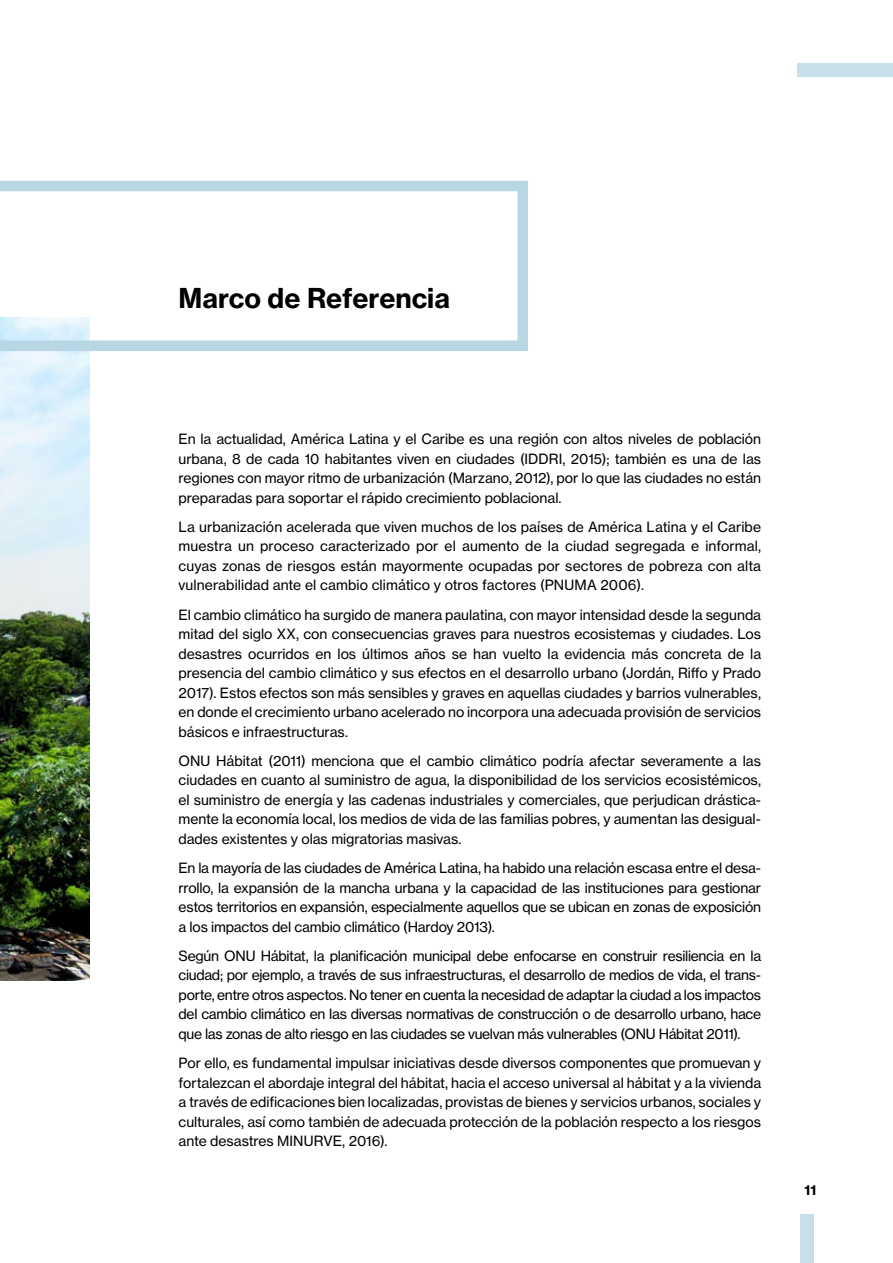
<style>
.page{position:relative;width:893px;height:1263px;background:#fff}
.page>*{position:absolute;margin:0;border:0;box-sizing:border-box;transform-origin:0 0}
.t1{font:27px "N Haas Grotesk TX Pro 75 Bd";color:#000}
.t2{font:13.95px/19.5px "N Haas Grotesk TX Pro 55 Rg";letter-spacing:-.005em;color:#000;text-align:justify}
.t3{font:13.5px "N Haas Grotesk TX Pro 75 Bd";color:#000}
</style>
<div class="page">
<div style="left:801px;top:1214px;width:13px;height:49px;background:#c6dfe9"></div>
<div style="left:798px;top:64px;width:95px;height:13px;background:#c6dfe9"></div>
<img style="left:0;top:351px;width:89px;height:629px">
<svg style="left:0;top:181px;width:528px;height:170px"></svg>
<h1 class="t1" style="left:179px;top:281px;width:273px">Marco de Referencia</h1>
<p class="t2" style="left:179px;top:429px;width:584px">En la actualidad, América Latina y el Caribe es una región con altos niveles de población urbana, 8 de cada 10 habitantes viven en ciudades (IDDRI, 2015); también es una de las regiones con mayor ritmo de urbanización (Marzano, 2012), por lo que las ciudades no están preparadas para soportar el rápido crecimiento poblacional.</p>
<p class="t2" style="left:179px;top:517px;width:584px">La urbanización acelerada que viven muchos de los países de América Latina y el Caribe muestra un proceso caracterizado por el aumento de la ciudad segregada e informal, cuyas zonas de riesgos están mayormente ocupadas por sectores de pobreza con alta vulnerabilidad ante el cambio climático y otros factores (PNUMA 2006).</p>
<p class="t2" style="left:179px;top:605px;width:584px">El cambio climático ha surgido de manera paulatina, con mayor intensidad desde la segunda mitad del siglo XX, con consecuencias graves para nuestros ecosistemas y ciudades. Los desastres ocurridos en los últimos años se han vuelto la evidencia más concreta de la presencia del cambio climático y sus efectos en el desarrollo urbano (Jordán, Riffo y Prado 2017). Estos efectos son más sensibles y graves en aquellas ciudades y barrios vulnerables, en donde el crecimiento urbano acelerado no incorpora una adecuada provisión de servicios básicos e infraestructuras.</p>
<p class="t2" style="left:179px;top:751px;width:584px">ONU Hábitat (2011) menciona que el cambio climático podría afectar severamente a las ciudades en cuanto al suministro de agua, la disponibilidad de los servicios ecosistémicos, el suministro de energía y las cadenas industriales y comerciales, que perjudican drástica&shy;mente la economía local, los medios de vida de las familias pobres, y aumentan las desigual&shy;dades existentes y olas migratorias masivas.</p>
<p class="t2" style="left:179px;top:858px;width:584px">En la mayoría de las ciudades de América Latina, ha habido una relación escasa entre el desa&shy;rrollo, la expansión de la mancha urbana y la capacidad de las instituciones para gestionar estos territorios en expansión, especialmente aquellos que se ubican en zonas de exposición a los impactos del cambio climático (Hardoy 2013).</p>
<p class="t2" style="left:179px;top:946px;width:584px">Según ONU Hábitat, la planificación municipal debe enfocarse en construir resiliencia en la ciudad; por ejemplo, a través de sus infraestructuras, el desarrollo de medios de vida, el trans&shy;porte, entre otros aspectos. No tener en cuenta la necesidad de adaptar la ciudad a los impactos del cambio climático en las diversas normativas de construcción o de desarrollo urbano, hace que las zonas de alto riesgo en las ciudades se vuelvan más vulnerables (ONU Hábitat 2011).</p>
<p class="t2" style="left:179px;top:1053px;width:584px">Por ello, es fundamental impulsar iniciativas desde diversos componentes que promuevan y fortalezcan el abordaje integral del hábitat, hacia el acceso universal al hábitat y a la vivienda a través de edificaciones bien localizadas, provistas de bienes y servicios urbanos, sociales y culturales, así como también de adecuada protección de la población respecto a los riesgos ante desastres MINURVE, 2016).</p>
<p class="t3" style="left:805px;top:1181px;width:13px">11</p>
</div>
